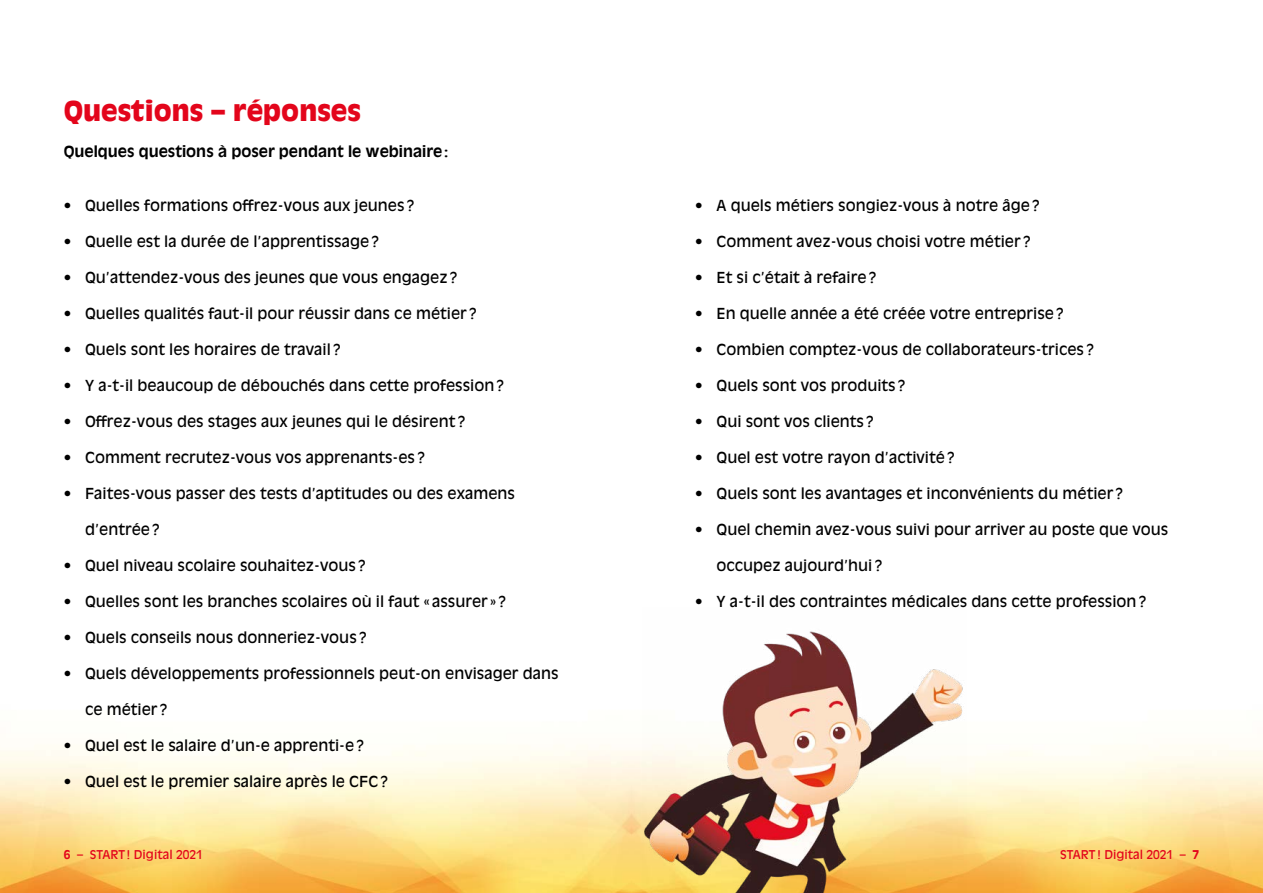
<style>
.page{position:relative;width:1263px;height:893px;background:#fff}
.page>*{position:absolute;margin:0;border:0;box-sizing:border-box;transform-origin:0 0}
.t1{font:900 27px "Antique Olive";color:#e3051b}
.t2{font:15px "Antique Olive";color:#000}
.t3{font:700 15px "Antique Olive";color:#000}
.t4{font:12px "Antique Olive";color:#e3051b}
.s1{font-weight:700}
</style>
<div class="page">
<img style="left:0;top:745px;width:1263px;height:148px">
<img style="left:643px;top:631px;width:324px;height:262px">
<h1 class="t1" style="left:64px;top:95px;width:299px">QUESTIONS – RÉPONSES</h1>
<p class="t3" style="left:64px;top:142px;width:386px">Quelques questions à poser pendant le webinaire:</p>
<p class="t2" style="left:64px;top:197px;width:353px">• Quelles formations offrez-vous aux jeunes?</p>
<p class="t2" style="left:64px;top:233px;width:317px">• Quelle est la durée de l’apprentissage?</p>
<p class="t2" style="left:64px;top:269px;width:396px">• Qu’attendez-vous des jeunes que vous engagez?</p>
<p class="t2" style="left:64px;top:305px;width:415px">• Quelles qualités faut-il pour réussir dans ce métier?</p>
<p class="t2" style="left:64px;top:341px;width:279px">• Quels sont les horaires de travail?</p>
<p class="t2" style="left:64px;top:377px;width:442px">• Y a-t-il beaucoup de débouchés dans cette profession?</p>
<p class="t2" style="left:64px;top:413px;width:403px">• Offrez-vous des stages aux jeunes qui le désirent?</p>
<p class="t2" style="left:64px;top:449px;width:363px">• Comment recrutez-vous vos apprenants-es?</p>
<p class="t2" style="left:64px;top:485px;width:453px">• Faites-vous passer des tests d’aptitudes ou des examens</p>
<p class="t2" style="left:85px;top:521px;width:77px">d’entrée?</p>
<p class="t2" style="left:64px;top:557px;width:304px">• Quel niveau scolaire souhaitez-vous?</p>
<p class="t2" style="left:64px;top:593px;width:444px">• Quelles sont les branches scolaires où il faut «assurer »?</p>
<p class="t2" style="left:64px;top:629px;width:305px">• Quels conseils nous donneriez-vous?</p>
<p class="t2" style="left:64px;top:665px;width:496px">• Quels développements professionnels peut-on envisager dans</p>
<p class="t2" style="left:85px;top:701px;width:84px">ce métier?</p>
<p class="t2" style="left:64px;top:737px;width:302px">• Quel est le salaire d’un-e apprenti-e?</p>
<p class="t2" style="left:64px;top:773px;width:326px">• Quel est le premier salaire après le CFC?</p>
<p class="t2" style="left:695px;top:197px;width:346px">• A quels métiers songiez-vous à notre âge?</p>
<p class="t2" style="left:695px;top:233px;width:337px">• Comment avez-vous choisi votre métier?</p>
<p class="t2" style="left:695px;top:269px;width:183px">• Et si c’était à refaire?</p>
<p class="t2" style="left:695px;top:305px;width:370px">• En quelle année a été créée votre entreprise?</p>
<p class="t2" style="left:695px;top:341px;width:401px">• Combien comptez-vous de collaborateurs-trices?</p>
<p class="t2" style="left:695px;top:377px;width:212px">• Quels sont vos produits?</p>
<p class="t2" style="left:695px;top:413px;width:181px">• Qui sont vos clients?</p>
<p class="t2" style="left:695px;top:449px;width:261px">• Quel est votre rayon d’activité?</p>
<p class="t2" style="left:695px;top:485px;width:430px">• Quels sont les avantages et inconvénients du métier?</p>
<p class="t2" style="left:695px;top:521px;width:475px">• Quel chemin avez-vous suivi pour arriver au poste que vous</p>
<p class="t2" style="left:716px;top:557px;width:168px">occupez aujourd’hui?</p>
<p class="t2" style="left:695px;top:593px;width:453px">• Y a-t-il des contraintes médicales dans cette profession?</p>
<p class="t4" style="left:64px;top:847px;width:140px"><span class="s1">6</span> – START! Digital 2021</p>
<p class="t4" style="left:1060px;top:847px;width:140px">START! Digital 2021 – <span class="s1">7</span></p>
</div>
